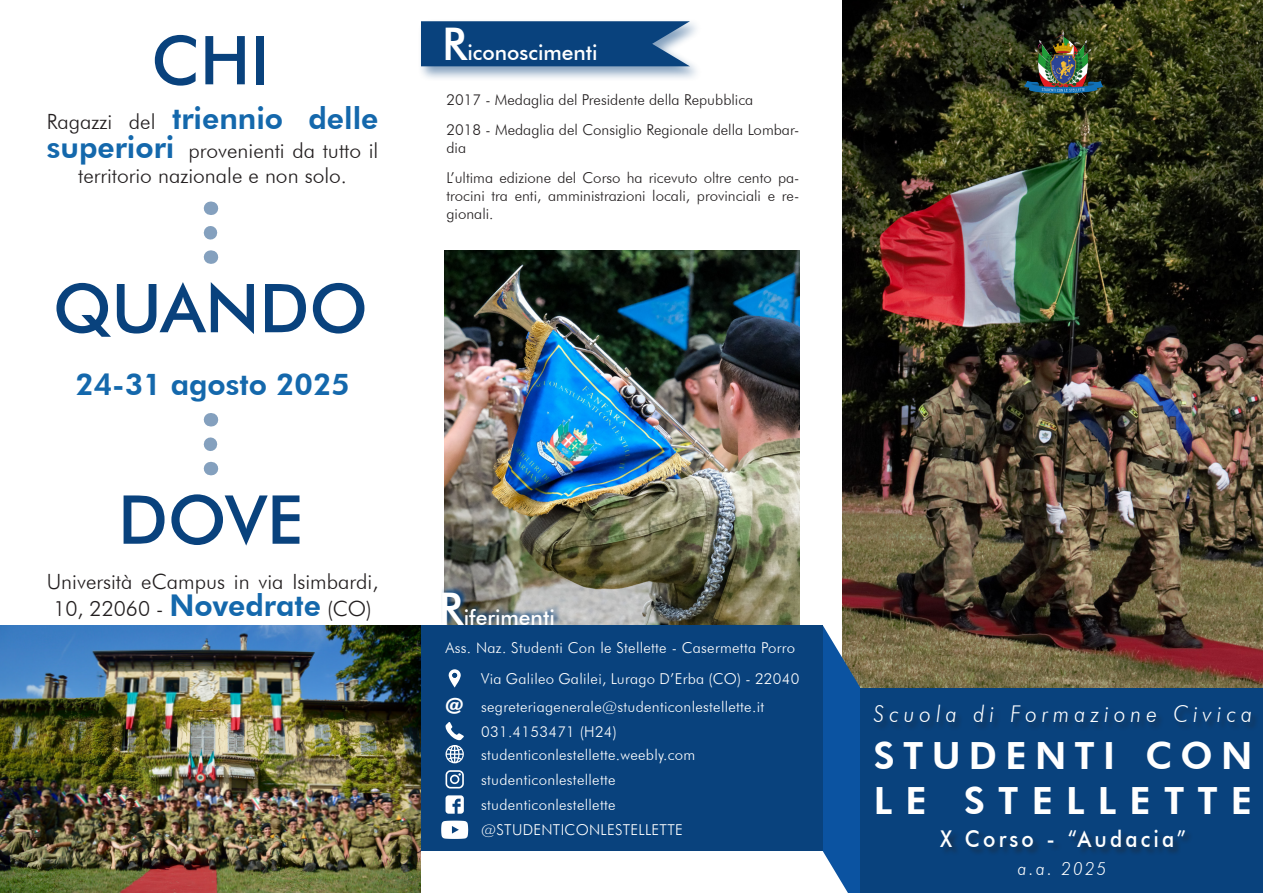
<style>
.page{position:relative;width:1263px;height:893px;background:#fff}
.page>*{position:absolute;margin:0;border:0;box-sizing:border-box;transform-origin:0 0}
.t1{font:500 67.5px "Futura BT";color:#09427d}
.t2{font:500 67.5px "Futura BT";color:#09427d}
.Paragrafo_base{font:800 37.5px/45px "Futura BT";letter-spacing:.285em;color:#fff}
.t3{font:800 30px "Futura BT";color:#1468ac}
.Paragrafo_base-2{font:italic 300 23.1px "Futura BT";letter-spacing:.24em;color:#fff;scale:.91 1}
.Paragrafo_base-3{font:500 23.1px "Futura BT";letter-spacing:.15em;color:#fff;scale:.91 1}
.t4{font:300 21px/25.2px "Futura BT";color:#231f20;text-align:center}
.t5{font:500 21px "Futura BT";color:#fff}
.Paragrafo_base-4{font:italic 300 18.15px "Futura BT";color:#fff;scale:.91 1}
.t6{font:900 18px "Futura";color:#fff}
.t7{font:300 15px "Futura BT";letter-spacing:.02em;color:#fff}
.t8{font:300 15px/18px "Futura BT";color:#231f20}
.s1{font-weight:300;font-size:21px;color:#231f20}
.s2{font-weight:800;font-size:30px;color:#1468ac}
.s3{font-size:45px}
</style>
<div class="page">
<img style="left:445px;top:250px;width:354px;height:375px">
<img style="left:842px;top:0;width:421px;height:688px">
<div style="left:418px;top:18px;width:285px;height:63px;background:#09427d;opacity:.5"></div>
<svg style="left:421px;top:21px;width:269px;height:45px;background:#184d85"></svg>
<svg style="left:823px;top:625px;width:38px;height:268px;background:#2964a1"></svg>
<div style="left:861px;top:688px;width:402px;height:205px;background:#09427d"></div>
<div style="left:421px;top:625px;width:402px;height:226px;background:#09427d"></div>
<img style="left:1021px;top:21px;width:84px;height:84px">
<div style="left:941px;top:830px;width:252px;height:26px;background:#231f20;opacity:.5"></div>
<img style="left:441px;top:586px;width:120px;height:39px">
<svg style="left:210px;top:202px;width:1px;height:13px"></svg>
<svg style="left:204px;top:233px;width:13px;height:31px"></svg>
<svg style="left:204px;top:444px;width:13px;height:7px"></svg>
<svg style="left:210px;top:413px;width:1px;height:13px"></svg>
<svg style="left:210px;top:462px;width:1px;height:13px"></svg>
<img style="left:0;top:625px;width:421px;height:268px">
<svg style="left:448px;top:669px;width:13px;height:19px"></svg>
<svg style="left:445px;top:795px;width:19px;height:19px"></svg>
<svg style="left:441px;top:821px;width:27px;height:18px"></svg>
<svg style="left:445px;top:770px;width:19px;height:18px"></svg>
<svg style="left:445px;top:722px;width:19px;height:41px"></svg>
<p class="t1" style="left:151px;top:19px;width:120px">CHI</p>
<p class="t3" style="left:47px;top:100px;width:333px"><span class="s1">Ragazzi del</span> triennio delle</p>
<p class="t4" style="left:47px;top:138px;width:333px"><span class="s2">superiori</span> provenienti da tutto il territorio nazionale e non solo.</p>
<p class="t1" style="left:53px;top:267px;width:316px">QUANDO</p>
<p class="t3" style="left:75px;top:366px;width:276px">24-31 agosto 2025</p>
<p class="t2" style="left:118px;top:479px;width:186px">DOVE</p>
<p class="t4" style="left:47px;top:568px;width:333px;line-height:27px">Università eCampus in via Isimbardi,<br>10, 22060 - <span class="s2">Novedrate</span> (CO)</p>
<p class="t5" style="left:442px;top:39px;width:157px"><span class="s3">R</span>iconoscimenti</p>
<p class="t8" style="left:446px;top:90px;width:308px">2017 - Medaglia del Presidente della Repubblica</p>
<p class="t8" style="left:446px;top:120px;width:354px">2018 - Medaglia del Consiglio Regionale della Lombar&shy;dia</p>
<p class="t8" style="left:446px;top:168px;width:354px;text-align:justify">L’ultima edizione del Corso ha ricevuto oltre cento pa&shy;trocini tra enti, amministrazioni locali, provinciali e re&shy;gionali.</p>
<p class="t5" style="left:439px;top:605px;width:118px"><span class="s3">R</span>iferimenti</p>
<p class="t7" style="left:445px;top:639px;width:351px">Ass. Naz. Studenti Con le Stellette - Casermetta Porro</p>
<p class="t6" style="left:445px;top:691px;width:19px">@</p>
<p class="t7" style="left:481px;top:670px;width:320px">Via Galileo Galilei, Lurago D’Erba (CO) - 22040</p>
<p class="t7" style="left:481px;top:697px;width:284px">segreteriagenerale@studenticonlestellette.it</p>
<p class="t7" style="left:481px;top:722px;width:137px">031.4153471 (H24)</p>
<p class="t7" style="left:481px;top:745px;width:216px">studenticonlestellette.weebly.com</p>
<p class="t7" style="left:481px;top:771px;width:136px">studenticonlestellette</p>
<p class="t7" style="left:481px;top:796px;width:136px">studenticonlestellette</p>
<p class="t7" style="left:481px;top:821px;width:203px">@STUDENTICONLESTELLETTE</p>
<p class="Paragrafo_base-2" style="left:874px;top:700px;width:417px">Scuola di Formazione Civica</p>
<p class="Paragrafo_base" style="left:874px;top:733px;width:380px">STUDENTI CON<br>LE STELLETTE</p>
<p class="Paragrafo_base-3" style="left:940px;top:825px;width:271px">X Corso - “Audacia”</p>
<p class="Paragrafo_base-4" style="left:1018px;top:857px;width:99px">a.a. 2025</p>
</div>
